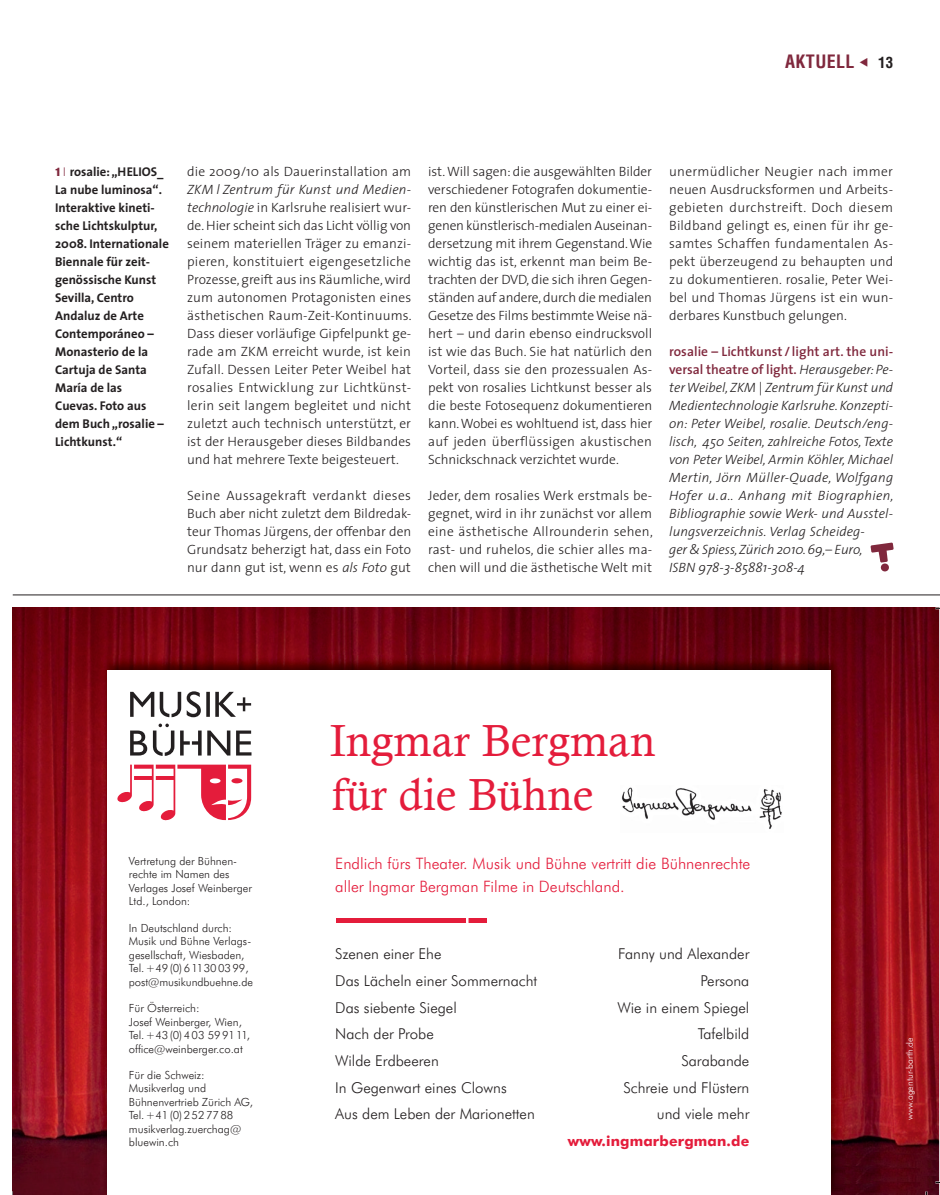
<style>
.page{position:relative;width:940px;height:1195px;background:#fff}
.page>*{position:absolute;margin:0;border:0;box-sizing:border-box;transform-origin:0 0}
.t1{font:45px/54px "Calisto";letter-spacing:.005em;color:#e41c3b}
.t2{font:700 condensed 18px "Helvetica LT Std";letter-spacing:.02em;color:#80283d}
.t3{font:300 15.75px/22.5px "Futura BT";color:#e41c3b}
.t4{font:300 15px "Futura BT";color:#231f20}
.t5{font:700 14.25px "Futura BT";letter-spacing:.01em;color:#e41c3b}
.t6{font:300 13.5px/18px "The Sans";color:#231f20;text-align:justify}
.t7{font:italic 300 13.5px/18px "The Sans";color:#231f20}
.t8{font:700 12.75px/18px "The Sans";color:#231f20}
.t9{font:300 11.25px/13.5px "Futura BT";color:#231f20}
.t10{font:300 9px "Futura BT";color:#fff}
.s1{font-size:15px;color:#231f20}
.s2{font-family:"Helvetica Neue LT Std";font-weight:900;font-stretch:condensed;font-size:11.7px;color:#80283d}
.s3{font-weight:200;color:#80283d}
.s4{font-style:italic}
.s5{font-weight:600;font-style:normal;color:#80283d}
</style>
<div class="page">
<img style="left:13px;top:608px;width:926px;height:586px">
<img style="left:101px;top:656px;width:740px;height:538px">
<div style="left:108px;top:670px;width:722px;height:524px;background:#fff"></div>
<div style="left:336px;top:918px;width:151px;height:5px;background:#e41c3b"></div>
<hr style="left:466px;top:912px;width:2px;height:20px;background:#fff">
<svg style="left:130px;top:730px;width:17px;height:25px"></svg>
<svg style="left:236px;top:730px;width:15px;height:25px"></svg>
<svg style="left:130px;top:692px;width:24px;height:25px"></svg>
<svg style="left:187px;top:691px;width:14px;height:26px"></svg>
<svg style="left:206px;top:692px;width:4px;height:25px"></svg>
<svg style="left:215px;top:692px;width:36px;height:25px"></svg>
<svg style="left:160px;top:692px;width:21px;height:25px"></svg>
<svg style="left:180px;top:730px;width:50px;height:25px"></svg>
<svg style="left:153px;top:723px;width:21px;height:33px"></svg>
<svg style="left:117px;top:765px;width:134px;height:56px"></svg>
<img style="left:621px;top:787px;width:161px;height:42px">
<hr style="left:13px;top:595px;width:927px;height:1px;background:#231f20">
<img style="left:871px;top:543px;width:23px;height:29px">
<h2 class="t2" style="left:785px;top:50px;width:109px">AKTUELL ▼ <span class="s1">13</span></h2>
<p class="t8" style="left:55px;top:162px;width:115px"><span class="s2">1</span> <span class="s3">I</span> rosalie: „HELIOS_<br>La nube luminosa“.<br>Interaktive kineti&shy;sche Lichtskulptur,<br>2008. Internationale<br>Biennale für zeit&shy;genössische Kunst<br>Sevilla, Centro<br>Andaluz de Arte<br>Contemporáneo –<br>Monasterio de la<br>Cartuja de Santa<br>María de las<br>Cuevas. Foto aus dem Buch „rosalie –<br>Lichtkunst.“</p>
<p class="t6" style="left:187px;top:162px;width:226px">die 2009/10 als Dauerinstallation am</p>
<p class="t6" style="left:187px;top:180px;width:226px"><span class="s4">ZKM l Zentrum für Kunst und Medien&shy;technologie</span> in Karlsruhe realisiert wur&shy;de. Hier scheint sich das Licht völlig von seinem materiellen Träger zu emanzi&shy;pieren, konstituiert eigengesetzliche Prozesse, greift aus ins Räumliche, wird zum autonomen Protagonisten eines ästhetischen Raum-Zeit-Kontinuums.<br>Dass dieser vorläufige Gipfelpunkt ge&shy;rade am ZKM erreicht wurde, ist kein Zufall. Dessen Leiter Peter Weibel hat rosalies Entwicklung zur Lichtkünst&shy;lerin seit langem begleitet und nicht zuletzt auch technisch unterstützt, er ist der Herausgeber dieses Bildbandes und hat mehrere Texte beigesteuert.</p>
<p class="t6" style="left:187px;top:486px;width:226px">Seine Aussagekraft verdankt dieses Buch aber nicht zuletzt dem Bildredak&shy;teur Thomas Jürgens, der offenbar den Grundsatz beherzigt hat, dass ein Foto nur dann gut ist, wenn es <span class="s4">als Foto</span> gut</p>
<p class="t6" style="left:428px;top:162px;width:226px">ist. Will sagen: die ausgewählten Bilder verschiedener Fotografen dokumentie&shy;ren den künstlerischen Mut zu einer ei&shy;genen künstlerisch-medialen Auseinan&shy;dersetzung mit ihrem Gegenstand. Wie wichtig das ist, erkennt man beim Be&shy;trachten der DVD, die sich ihren Gegen&shy;ständen auf andere, durch die medialen Gesetze des Films bestimmte Weise nä&shy;hert – und darin ebenso eindrucksvoll ist wie das Buch. Sie hat natürlich den Vorteil, dass sie den prozessualen As&shy;pekt von rosalies Lichtkunst besser als die beste Fotosequenz dokumentieren kann. Wobei es wohltuend ist, dass hier auf jeden überflüssigen akustischen Schnickschnack verzichtet wurde.</p>
<p class="t6" style="left:428px;top:486px;width:226px">Jeder, dem rosalies Werk erstmals be&shy;gegnet, wird in ihr zunächst vor allem eine ästhetische Allrounderin sehen, rast- und ruhelos, die schier alles ma&shy;chen will und die ästhetische Welt mit</p>
<p class="t6" style="left:669px;top:162px;width:226px">unermüdlicher Neugier nach immer neuen Ausdrucksformen und Arbeits&shy;gebieten durchstreift. Doch diesem Bildband gelingt es, einen für ihr ge&shy;samtes Schaffen fundamentalen As&shy;pekt überzeugend zu behaupten und zu dokumentieren. rosalie, Peter Wei&shy;bel und Thomas Jürgens ist ein wun&shy;derbares Kunstbuch gelungen.</p>
<p class="t7" style="left:669px;top:342px;width:226px"><span class="s5">rosalie – Lichtkunst / light art. the uni&shy;versal theatre of light.</span> Herausgeber: Pe&shy;ter Weibel, ZKM | Zentrum für Kunst und Medientechnologie Karlsruhe. Konzepti&shy;on: Peter Weibel, rosalie. Deutsch/eng&shy;lisch, 450 Seiten, zahlreiche Fotos, Texte von Peter Weibel, Armin Köhler, Michael Mertin, Jörn Müller-Quade, Wolfgang Hofer u. a.. Anhang mit Biographien, Bibliographie sowie Werk- und Ausstel&shy;lungsverzeichnis. Verlag Scheideg-<br>ger &amp; Spiess, Zürich 2010. 69,– Euro,<br>ISBN 978-3-85881-308-4</p>
<p class="t9" style="left:129px;top:854px;width:125px">Vertretung der Bühnen&shy;rechte im Namen des<br>Verlages Josef Weinberger<br>Ltd., London:</p>
<p class="t9" style="left:129px;top:921px;width:126px">In Deutschland durch:<br>Musik und Bühne Verlags&shy;gesellschaft, Wiesbaden,<br>Tel. +49 (0) 6 11 30 03 99, post@musikundbuehne.de</p>
<p class="t9" style="left:129px;top:1001px;width:123px">Für Österreich:<br>Josef Weinberger, Wien,<br>Tel. +43 (0) 4 03 59 91 11, office@weinberger.co.at</p>
<p class="t9" style="left:129px;top:1068px;width:126px">Für die Schweiz:<br>Musikverlag und<br>Bühnenvertrieb Zürich AG,<br>Tel. +41 (0) 2 52 77 88 musikverlag.zuerchag@ bluewin.ch</p>
<h1 class="t1" style="left:330px;top:713px;width:327px">Ingmar Bergman für die Bühne</h1>
<p class="t3" style="left:335px;top:852px;width:416px">Endlich fürs Theater. Musik und Bühne vertritt die Bühnenrechte aller Ingmar Bergman Filme in Deutschland.</p>
<p class="t4" style="left:335px;top:944px;width:108px">Szenen einer Ehe</p>
<p class="t4" style="left:618px;top:944px;width:133px">Fanny und Alexander</p>
<p class="t4" style="left:335px;top:971px;width:203px">Das Lächeln einer Sommernacht</p>
<p class="t4" style="left:700px;top:971px;width:50px">Persona</p>
<p class="t4" style="left:335px;top:998px;width:123px">Das siebente Siegel</p>
<p class="t4" style="left:617px;top:998px;width:133px">Wie in einem Spiegel</p>
<p class="t4" style="left:335px;top:1025px;width:100px">Nach der Probe</p>
<p class="t4" style="left:698px;top:1025px;width:53px">Tafelbild</p>
<p class="t4" style="left:335px;top:1051px;width:105px">Wilde Erdbeeren</p>
<p class="t4" style="left:681px;top:1051px;width:70px">Sarabande</p>
<p class="t4" style="left:335px;top:1078px;width:173px">In Gegenwart eines Clowns</p>
<p class="t4" style="left:623px;top:1078px;width:127px">Schreie und Flüstern</p>
<p class="t4" style="left:335px;top:1105px;width:201px">Aus dem Leben der Marionetten</p>
<p class="t4" style="left:657px;top:1105px;width:94px">und viele mehr</p>
<p class="t5" style="left:568px;top:1132px;width:183px">www.ingmarbergman.de</p>
<p class="t10" style="left:904px;top:1120px;width:84px;rotate:-90deg">www.agentur-barth.de</p>
</div>
